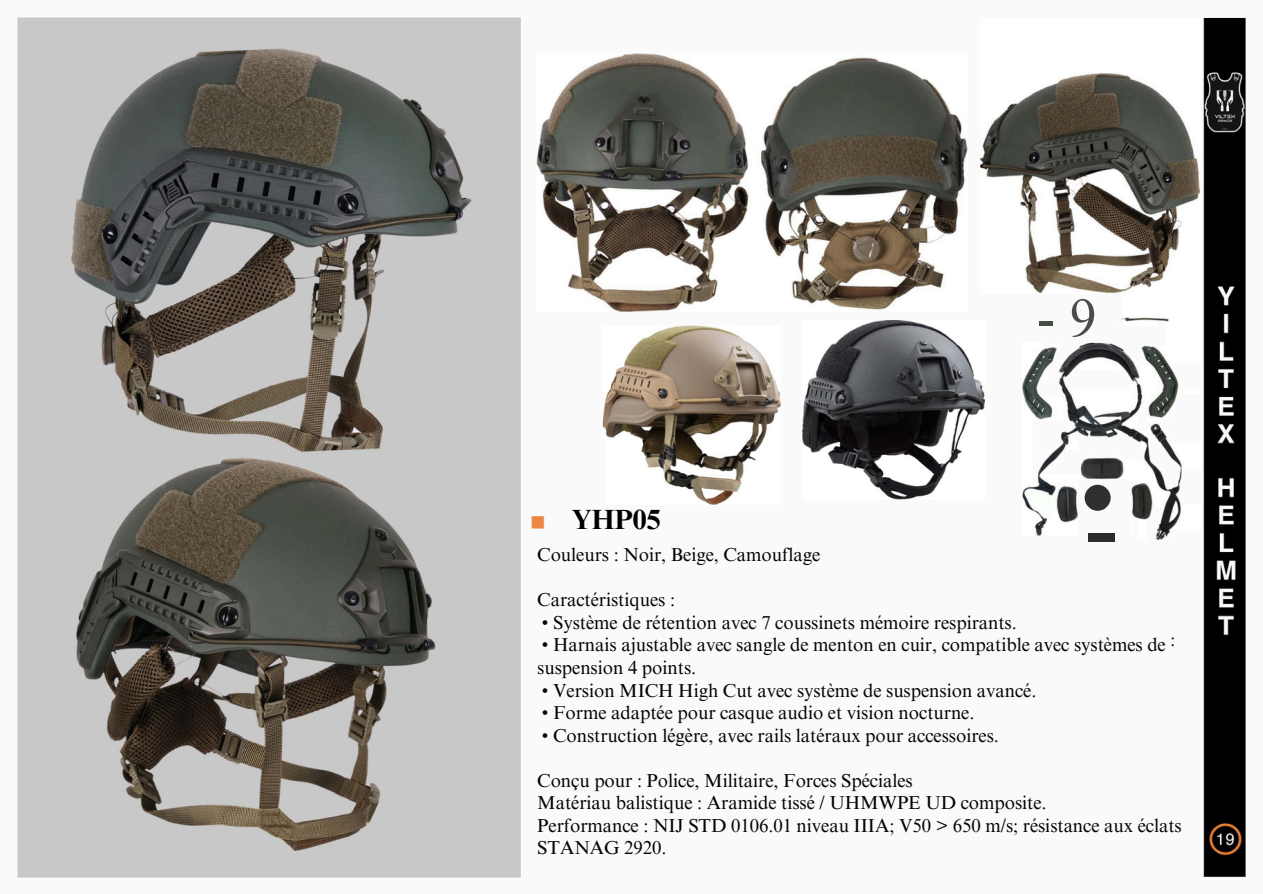
<style>
.page{position:relative;width:1263px;height:894px;background:#fff}
.page>*{position:absolute;margin:0;border:0;box-sizing:border-box;transform-origin:0 0}
.t1{font:105px "Times NRMT Pro";color:#303030}
.t2{font:105px "Times NRMT Pro";color:#2c2c2c}
.t3{font:53.25px "Times NRMT Pro";color:#464e46}
.t4{font:31.5px "Montserrat";color:#ec8844}
.t5{font:700 27.75px "Times NRMT Pro";color:#000}
.t6{font:18.75px/22.5px "Times NRMT Pro";letter-spacing:-.005em;color:#040404}
.t7{font:15.75px "Open Sans";color:#040404}
</style>
<div class="page">
<img style="left:17px;top:17px;width:504px;height:861px">
<img style="left:537px;top:54px;width:431px;height:257px">
<img style="left:603px;top:325px;width:178px;height:180px">
<img style="left:802px;top:321px;width:178px;height:179px">
<img style="left:980px;top:18px;width:266px;height:858px">
<p class="t4" style="left:529px;top:501px;width:20px">■</p>
<h1 class="t5" style="left:572px;top:509px;width:90px">YHP05</h1>
<p class="t3" style="left:1037px;top:298px;width:61px">- 9</p>
<p class="t1" style="left:1079px;top:459px;width:39px">•</p>
<p class="t2" style="left:1084px;top:486px;width:36px">-</p>
<p class="t6" style="left:537px;top:546px;width:284px">Couleurs : Noir, Beige, Camouflage</p>
<p class="t6" style="left:537px;top:591px;width:139px">Caractéristiques :</p>
<p class="t6" style="left:542px;top:613px;width:476px">• Système de rétention avec 7 coussinets mémoire respirants.</p>
<h2 class="t6" style="left:537px;top:636px;width:630px">• Harnais ajustable avec sangle de menton en cuir, compatible avec systèmes de suspension 4 points.</h2>
<p class="t6" style="left:542px;top:681px;width:496px">• Version MICH High Cut avec système de suspension avancé.</p>
<p class="t6" style="left:542px;top:703px;width:434px">• Forme adaptée pour casque audio et vision nocturne.</p>
<p class="t6" style="left:542px;top:726px;width:458px">• Construction légère, avec rails latéraux pour accessoires.</p>
<p class="t6" style="left:537px;top:771px;width:377px">Conçu pour : Police, Militaire, Forces Spéciales</p>
<p class="t6" style="left:537px;top:793px;width:511px">Matériau balistique : Aramide tissé / UHMWPE UD composite.</p>
<p class="t6" style="left:537px;top:816px;width:646px">Performance : NIJ STD 0106.01 niveau IIIA; V50 &gt; 650 m/s; résistance aux éclats<br>STANAG 2920.</p>
<p class="t7" style="left:1171px;top:629px;width:6px">:</p>
</div>
